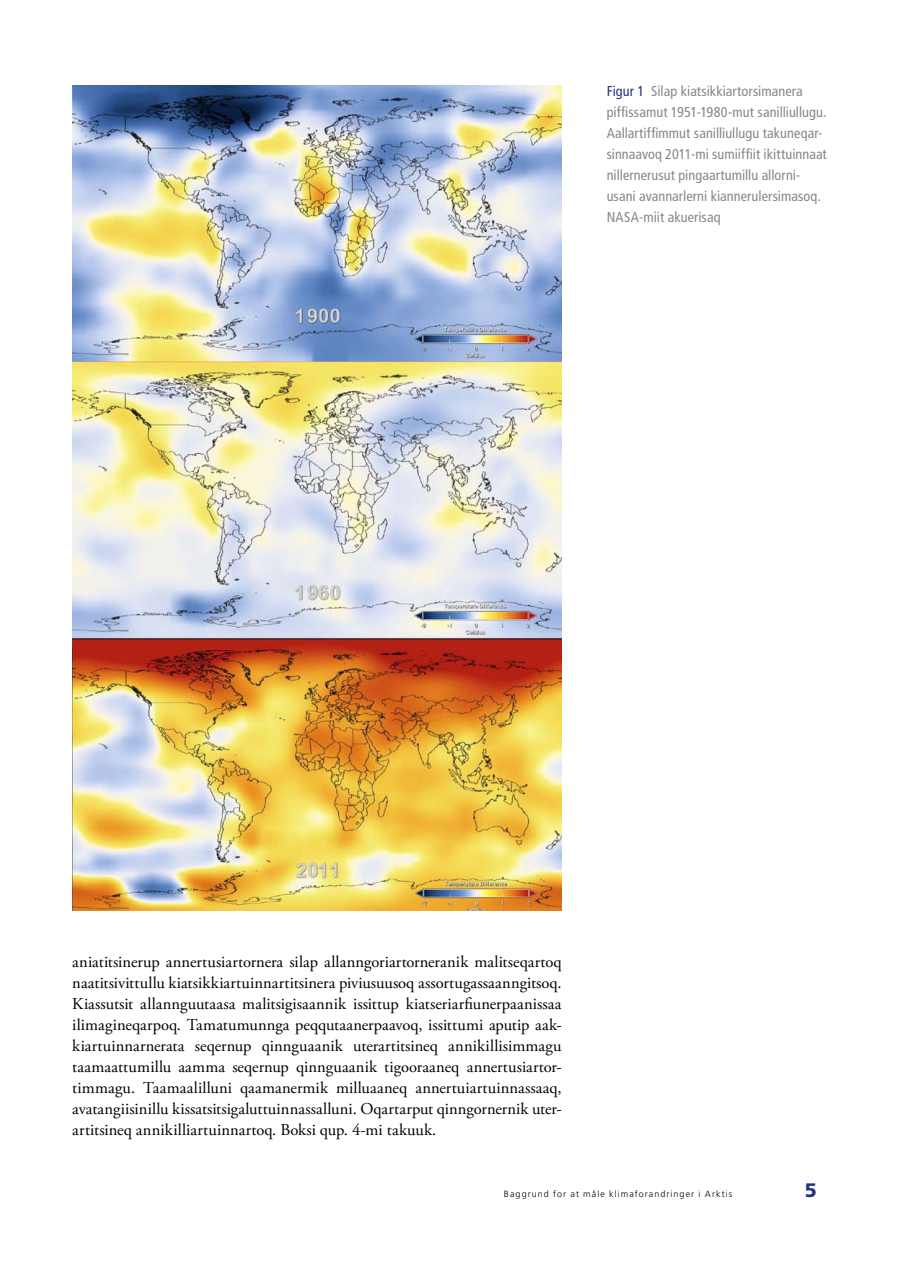
<style>
.page{position:relative;width:902px;height:1263px;background:#fff}
.page>*{position:absolute;margin:0;border:0;box-sizing:border-box;transform-origin:0 0}
.t1{font:900 19.5px "Frutiger LT Std";color:#243282}
.t2{font:16.5px/21px "Adobe Garamond Pro";letter-spacing:.005em;color:#000;text-align:justify}
.t3{font:condensed 14.25px/21px "Frutiger LT Std";letter-spacing:.005em;color:#868786}
.t4{font:300 9px "Frutiger LT Std";letter-spacing:.115em;color:#000}
.s1{color:#243282}
</style>
<div class="page">
<img style="left:72px;top:85px;width:490px;height:826px">
<p class="t3" style="left:606px;top:80px;width:222px"><span class="s1">Figur 1</span> Silap kiatsikkiartorsimanera piffissamut 1951-1980-mut sanilliullugu.<br>Aallartiffimmut sanilliullugu takuneqar&shy;sinnaavoq 2011-mi sumiiffiit ikittuinnaat nillernerusut pingaartumillu allorni&shy;usani avannarlerni kiannerulersimasoq.<br>NASA-miit akuerisaq</p>
<p class="t2" style="left:72px;top:952px;width:490px">aniatitsinerup annertusiartornera silap allanngoriartorneranik malitseqartoq naatitsivittullu kiatsikkiartuinnartitsinera piviusuusoq assortugassaanngitsoq.<br>Kiassutsit allannguutaasa malitsigisaannik issittup kiatseriarfiunerpaanissaa ilimagineqarpoq. Tamatumunnga peqqutaanerpaavoq, issittumi aputip aak&shy;kiartuinnarnerata seqernup qinnguaanik uterartitsineq annikillisimmagu taamaattumillu aamma seqernup qinnguaanik tigooraaneq annertusiartor&shy;timmagu. Taamaalilluni qaamanermik milluaaneq annertuiartuinnassaaq, avatangiisinillu kissatsitsigaluttuinnassalluni. Oqartarput qinngornernik uter&shy;artitsineq annikilliartuinnartoq. Boksi qup. 4-mi takuuk.</p>
<p class="t4" style="left:504px;top:1188px;width:230px">Baggrund for at måle klimaforandringer i Arktis</p>
<p class="t1" style="left:804px;top:1178px;width:13px">5</p>
</div>
